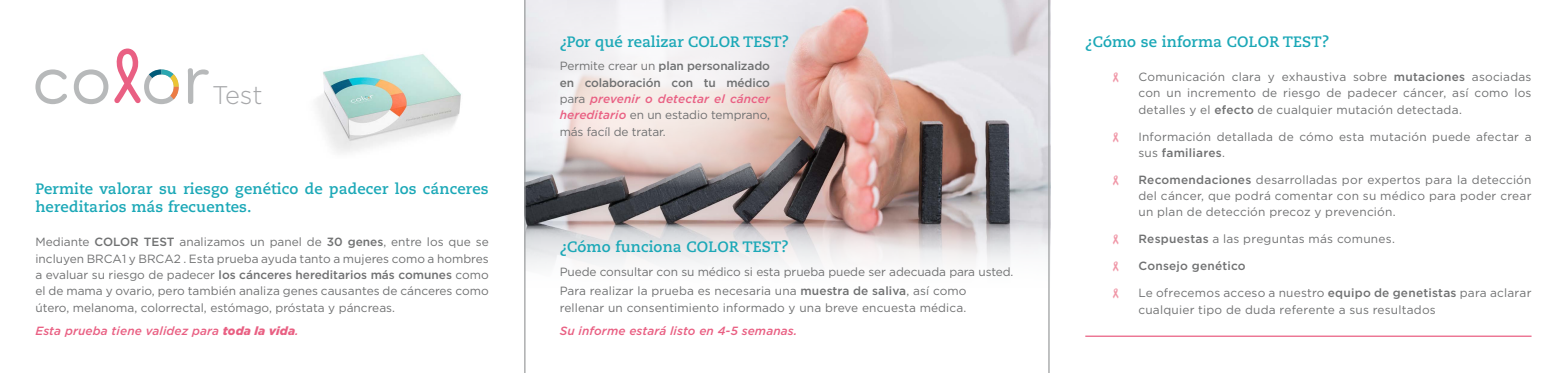
<style>
.page{position:relative;width:1567px;height:373px;background:#fff}
.page>*{position:absolute;margin:0;border:0;box-sizing:border-box;transform-origin:0 0}
.t1{font:300 25.5px "Gotham";color:#a7a8aa}
.t2{font:700 15px/18.8px "Caecilia LT Std";letter-spacing:.01em;color:#1ba8b7}
.t3{font:11.88px/16.2px "Gotham";letter-spacing:.01em;color:#707172;text-align:justify}
.t4{font:11.88px/19.8px "Gotham";letter-spacing:-.01em;color:#707172}
.t5{font:italic 500 11.88px "Gotham";letter-spacing:.01em;color:#e96083}
.t6{font:500 11.88px "Gotham";letter-spacing:.015em;color:#707172}
.s1{font-weight:500}
.s2{font-weight:900}
.s3{font-weight:500;font-style:italic;color:#e96083}
</style>
<div class="page">
<img style="left:316px;top:54px;width:145px;height:99px">
<img style="left:525px;top:0;width:525px;height:305px">
<svg style="left:525px;top:0;width:277px;height:186px"></svg>
<svg style="left:74px;top:69px;width:34px;height:35px"></svg>
<svg style="left:188px;top:68px;width:21px;height:36px"></svg>
<svg style="left:35px;top:69px;width:32px;height:35px"></svg>
<svg style="left:114px;top:48px;width:65px;height:56px"></svg>
<hr style="left:1085px;top:335px;width:446px;height:1px;background:#e96083">
<hr style="left:1048px;top:0;width:1px;height:372px;background:#9c9e9f">
<hr style="left:524px;top:0;width:1px;height:372px;background:#9c9e9f">
<h1 class="t1" style="left:212px;top:78px;width:52px">Test</h1>
<p class="t2" style="left:35px;top:179px;width:455px">Permite valorar su riesgo genético de padecer los cánceres hereditarios más frecuentes.</p>
<p class="t3" style="left:35px;top:233px;width:455px">Mediante <span class="s1">COLOR TEST</span> analizamos un panel de <span class="s1">30 genes</span>, entre los que se incluyen BRCA1 y BRCA2 . Esta prueba ayuda tanto a mujeres como a hombres a evaluar su riesgo de padecer <span class="s1">los cánceres hereditarios más comunes</span> como el de mama y ovario, pero también analiza genes causantes de cánceres como útero, melanoma, colorrectal, estómago, próstata y páncreas.</p>
<p class="t5" style="left:35px;top:322px;width:265px">Esta prueba tiene validez para <span class="s2">toda la vida</span>.</p>
<p class="t2" style="left:559px;top:33px;width:231px">¿Por qué realizar COLOR TEST?</p>
<p class="t3" style="left:559px;top:58px;width:212px">Permite crear un <span class="s1">plan personalizado en colaboración con tu médico </span>para <span class="s3">prevenir o detectar el cáncer hereditario</span> en un estadio temprano, más facíl de tratar.</p>
<p class="t2" style="left:559px;top:237px;width:231px">¿Cómo funciona COLOR TEST?</p>
<p class="t4" style="left:559px;top:261px;width:455px">Puede consultar con su médico si esta prueba puede ser adecuada para usted.<br>Para realizar la prueba es necesaria una <span class="s1">muestra de saliva</span>, así como</p>
<p class="t3" style="left:559px;top:298px;width:408px">rellenar un consentimiento informado y una breve encuesta médica.</p>
<p class="t5" style="left:559px;top:322px;width:239px">Su informe estará listo en 4-5 semanas.</p>
<p class="t2" style="left:1085px;top:33px;width:245px">¿Cómo se informa COLOR TEST?</p>
<p class="t3" style="left:1138px;top:68px;width:394px">Comunicación clara y exhaustiva sobre <span class="s1">mutaciones</span> asociadas con un incremento de riesgo de padecer cáncer, así como los detalles y el <span class="s1">efecto</span> de cualquier mutación detectada.</p>
<p class="t3" style="left:1138px;top:128px;width:394px">Información detallada de cómo esta mutación puede afectar a sus <span class="s1">familiares</span>.</p>
<p class="t3" style="left:1138px;top:171px;width:394px"><span class="s1">Recomendaciones</span> desarrolladas por expertos para la detección del cáncer, que podrá comentar con su médico para poder crear un plan de detección precoz y prevención.</p>
<p class="t3" style="left:1138px;top:230px;width:258px"><span class="s1">Respuestas</span> a las preguntas más comunes.</p>
<p class="t6" style="left:1138px;top:258px;width:109px">Consejo genético</p>
<p class="t3" style="left:1138px;top:284px;width:394px">Le ofrecemos acceso a nuestro <span class="s1">equipo de genetistas</span> para aclarar cualquier tipo de duda referente a sus resultados</p>
</div>
